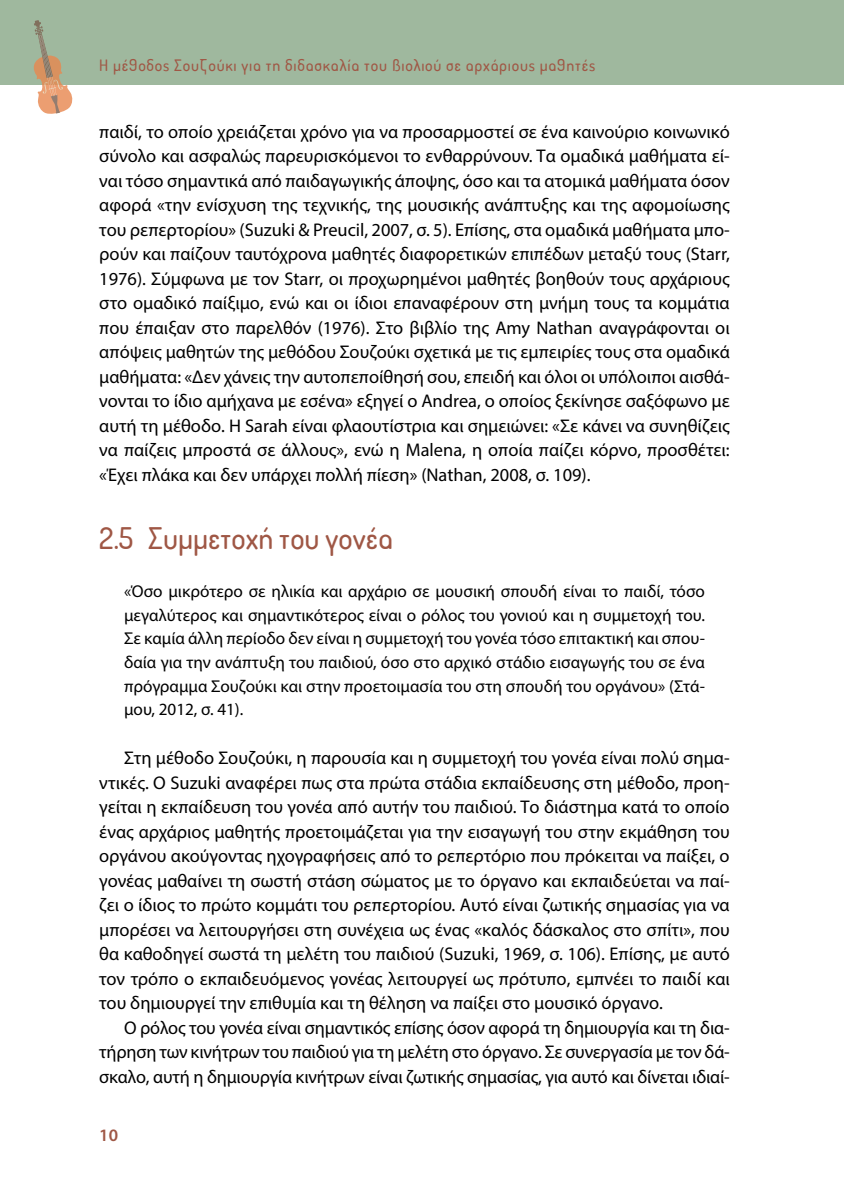
<style>
.page{position:relative;width:844px;height:1191px;background:#fff}
.page>*{position:absolute;margin:0;border:0;box-sizing:border-box;transform-origin:0 0}
.t1{font:500 29.75px "Aka Acid Dosis";color:#9f5745}
.t2{font:18.38px/24.5px "Myriad Pro";letter-spacing:-.005em;color:#000;text-align:justify}
.t3{font:600 17.5px "Myriad Pro";color:#9f5745}
.t4{font:17.15px/23.6px "Myriad Pro";color:#000;text-align:justify}
.t5{font:500 15.75px "Aka Acid Dosis";letter-spacing:.05em;color:#9f5745}
</style>
<div class="page">
<div style="left:0;top:0;width:843px;height:84px;background:#9fb89e"></div>
<svg style="left:33px;top:20px;width:40px;height:94px"></svg>
<p class="t5" style="left:99px;top:55px;width:497px">Η μέθοδος Σουζούκι για τη διδασκαλία του βιολιού σε αρχάριους μαθητές</p>
<p class="t2" style="left:99px;top:119px;width:632px">παιδί, το οποίο χρειάζεται χρόνο για να προσαρμοστεί σε ένα καινούριο κοινωνικό σύνολο και ασφαλώς παρευρισκόμενοι το ενθαρρύνουν. Τα ομαδικά μαθήματα εί&shy;ναι τόσο σημαντικά από παιδαγωγικής άποψης, όσο και τα ατομικά μαθήματα όσον αφορά «την ενίσχυση της τεχνικής, της μουσικής ανάπτυξης και της αφομοίωσης του ρεπερτορίου» (Suzuki &amp; Preucil, 2007, σ. 5). Επίσης, στα ομαδικά μαθήματα μπο&shy;ρούν και παίζουν ταυτόχρονα μαθητές διαφορετικών επιπέδων μεταξύ τους (Starr, 1976). Σύμφωνα με τον Starr, οι προχωρημένοι μαθητές βοηθούν τους αρχάριους στο ομαδικό παίξιμο, ενώ και οι ίδιοι επαναφέρουν στη μνήμη τους τα κομμάτια που έπαιξαν στο παρελθόν (1976). Στο βιβλίο της Amy Nathan αναγράφονται οι απόψεις μαθητών της μεθόδου Σουζούκι σχετικά με τις εμπειρίες τους στα ομαδικά μαθήματα: «Δεν χάνεις την αυτοπεποίθησή σου, επειδή και όλοι οι υπόλοιποι αισθά&shy;νονται το ίδιο αμήχανα με εσένα» εξηγεί ο Andrea, ο οποίος ξεκίνησε σαξόφωνο με αυτή τη μέθοδο. Η Sarah είναι φλαουτίστρια και σημειώνει: «Σε κάνει να συνηθίζεις να παίζεις μπροστά σε άλλους», ενώ η Malena, η οποία παίζει κόρνο, προσθέτει: «Έχει πλάκα και δεν υπάρχει πολλή πίεση» (Nathan, 2008, σ. 109).</p>
<h1 class="t1" style="left:99px;top:518px;width:295px">2.5 Συμμετοχή του γονέα</h1>
<p class="t4" style="left:124px;top:579px;width:582px">«Όσο μικρότερο σε ηλικία και αρχάριο σε μουσική σπουδή είναι το παιδί, τόσο μεγαλύτερος και σημαντικότερος είναι ο ρόλος του γονιού και η συμμετοχή του.<br>Σε καμία άλλη περίοδο δεν είναι η συμμετοχή του γονέα τόσο επιτακτική και σπου&shy;δαία για την ανάπτυξη του παιδιού, όσο στο αρχικό στάδιο εισαγωγής του σε ένα πρόγραμμα Σουζούκι και στην προετοιμασία του στη σπουδή του οργάνου» (Στά&shy;μου, 2012, σ. 41).</p>
<p class="t2" style="left:99px;top:745px;width:632px;text-indent:25px">Στη μέθοδο Σουζούκι, η παρουσία και η συμμετοχή του γονέα είναι πολύ σημα&shy;ντικές. Ο Suzuki αναφέρει πως στα πρώτα στάδια εκπαίδευσης στη μέθοδο, προη&shy;γείται η εκπαίδευση του γονέα από αυτήν του παιδιού. Το διάστημα κατά το οποίο ένας αρχάριος μαθητής προετοιμάζεται για την εισαγωγή του στην εκμάθηση του οργάνου ακούγοντας ηχογραφήσεις από το ρεπερτόριο που πρόκειται να παίξει, ο γονέας μαθαίνει τη σωστή στάση σώματος με το όργανο και εκπαιδεύεται να παί&shy;ζει ο ίδιος το πρώτο κομμάτι του ρεπερτορίου. Αυτό είναι ζωτικής σημασίας για να μπορέσει να λειτουργήσει στη συνέχεια ως ένας «καλός δάσκαλος στο σπίτι», που θα καθοδηγεί σωστά τη μελέτη του παιδιού (Suzuki, 1969, σ. 106). Επίσης, με αυτό τον τρόπο ο εκπαιδευόμενος γονέας λειτουργεί ως πρότυπο, εμπνέει το παιδί και του δημιουργεί την επιθυμία και τη θέληση να παίξει στο μουσικό όργανο.</p>
<p class="t2" style="left:99px;top:1015px;width:632px;text-indent:25px">O ρόλος του γονέα είναι σημαντικός επίσης όσον αφορά τη δημιουργία και τη δια&shy;τήρηση των κινήτρων του παιδιού για τη μελέτη στο όργανο. Σε συνεργασία με τον δά&shy;σκαλο, αυτή η δημιουργία κινήτρων είναι ζωτικής σημασίας, για αυτό και δίνεται ιδιαί-</p>
<p class="t3" style="left:99px;top:1124px;width:20px">10</p>
</div>
